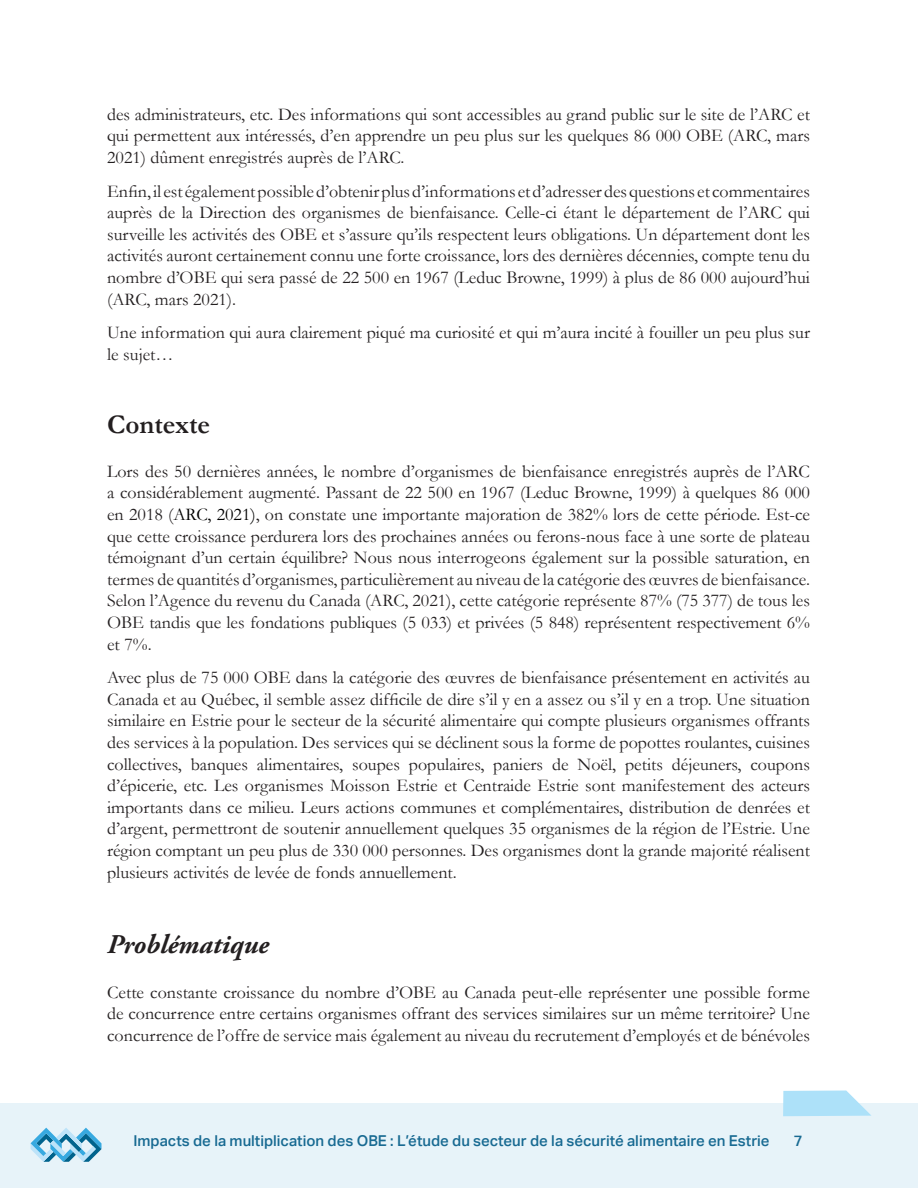
<style>
.page{position:relative;width:918px;height:1188px;background:#fff}
.page>*{position:absolute;margin:0;border:0;box-sizing:border-box;transform-origin:0 0}
.t1{font:italic 700 27px "Adobe Garamond Pro";color:#231f20}
.t2{font:700 27px "Garamond";color:#231f20}
.t3{font:18px/21.6px "Garamond";color:#231f20;text-align:justify}
.t4{font:500 15px "Aktiv Grotesk";color:#186a92}
.s1{color:#000}
</style>
<div class="page">
<div style="left:0;top:1103px;width:918px;height:85px;background:#e7f3f9"></div>
<svg style="left:31px;top:1128px;width:71px;height:34px"></svg>
<svg style="left:783px;top:1090px;width:88px;height:26px;background:#b9e5f9"></svg>
<p class="t3" style="left:107px;top:105px;width:704px">des administrateurs, etc. Des informations qui sont accessibles au grand public sur le site de l’ARC et qui permettent aux intéressés, d’en apprendre un peu plus sur les quelques 86 000 OBE (ARC, mars 2021) dûment enregistrés auprès de l’ARC.</p>
<p class="t3" style="left:107px;top:180px;width:704px">Enfin, il est également possible d’obtenir plus d’informations et d’adresser des questions et commentaires auprès de la Direction des organismes de bienfaisance. Celle-ci étant le département de l’ARC qui surveille les activités des OBE et s’assure qu’ils respectent leurs obligations. Un département dont les activités auront certainement connu une forte croissance, lors des dernières décennies, compte tenu du nombre d’OBE qui sera passé de 22 500 en 1967 (Leduc Browne, 1999) à plus de 86 000 aujourd’hui (ARC, mars 2021).</p>
<p class="t3" style="left:107px;top:323px;width:704px">Une information qui aura clairement piqué ma curiosité et qui m’aura incité à fouiller un peu plus sur le sujet…</p>
<h1 class="t2" style="left:107px;top:415px;width:104px">Contexte</h1>
<p class="t3" style="left:107px;top:462px;width:704px">Lors des 50 dernières années, le nombre d’organismes de bienfaisance enregistrés auprès de l’ARC a considérablement augmenté. Passant de 22 500 en 1967 (Leduc Browne, 1999) à quelques 86 000 en 2018 (<span class="s1">ARC, 2021)</span>, on constate une importante majoration de 382% lors de cette période. Est-ce que cette croissance perdurera lors des prochaines années ou ferons-nous face à une sorte de plateau témoignant d’un certain équilibre? Nous nous interrogeons également sur la possible saturation, en termes de quantités d’organismes, particulièrement au niveau de la catégorie des œuvres de bienfaisance.<br>Selon l’Agence du revenu du Canada (ARC, 2021), cette catégorie représente 87% (75 377) de tous les OBE tandis que les fondations publiques (5 033) et privées (5 848) représentent respectivement 6% et 7%.</p>
<p class="t3" style="left:107px;top:668px;width:704px">Avec plus de 75 000 OBE dans la catégorie des œuvres de bienfaisance présentement en activités au Canada et au Québec, il semble assez difficile de dire s’il y en a assez ou s’il y en a trop. Une situation similaire en Estrie pour le secteur de la sécurité alimentaire qui compte plusieurs organismes offrants des services à la population. Des services qui se déclinent sous la forme de popottes roulantes, cuisines collectives, banques alimentaires, soupes populaires, paniers de Noël, petits déjeuners, coupons d’épicerie, etc. Les organismes Moisson Estrie et Centraide Estrie sont manifestement des acteurs importants dans ce milieu. Leurs actions communes et complémentaires, distribution de denrées et d’argent, permettront de soutenir annuellement quelques 35 organismes de la région de l’Estrie. Une région comptant un peu plus de 330 000 personnes. Des organismes dont la grande majorité réalisent plusieurs activités de levée de fonds annuellement.</p>
<h1 class="t1" style="left:107px;top:934px;width:163px">Problématique</h1>
<p class="t3" style="left:107px;top:983px;width:704px">Cette constante croissance du nombre d’OBE au Canada peut-elle représenter une possible forme de concurrence entre certains organismes offrant des services similaires sur un même territoire? Une concurrence de l’offre de service mais également au niveau du recrutement d’employés et de bénévoles</p>
<p class="t4" style="left:134px;top:1135px;width:638px">Impacts de la multiplication des OBE : L’étude du secteur de la sécurité alimentaire en Estrie</p>
<p class="t4" style="left:794px;top:1135px;width:10px">7</p>
</div>
